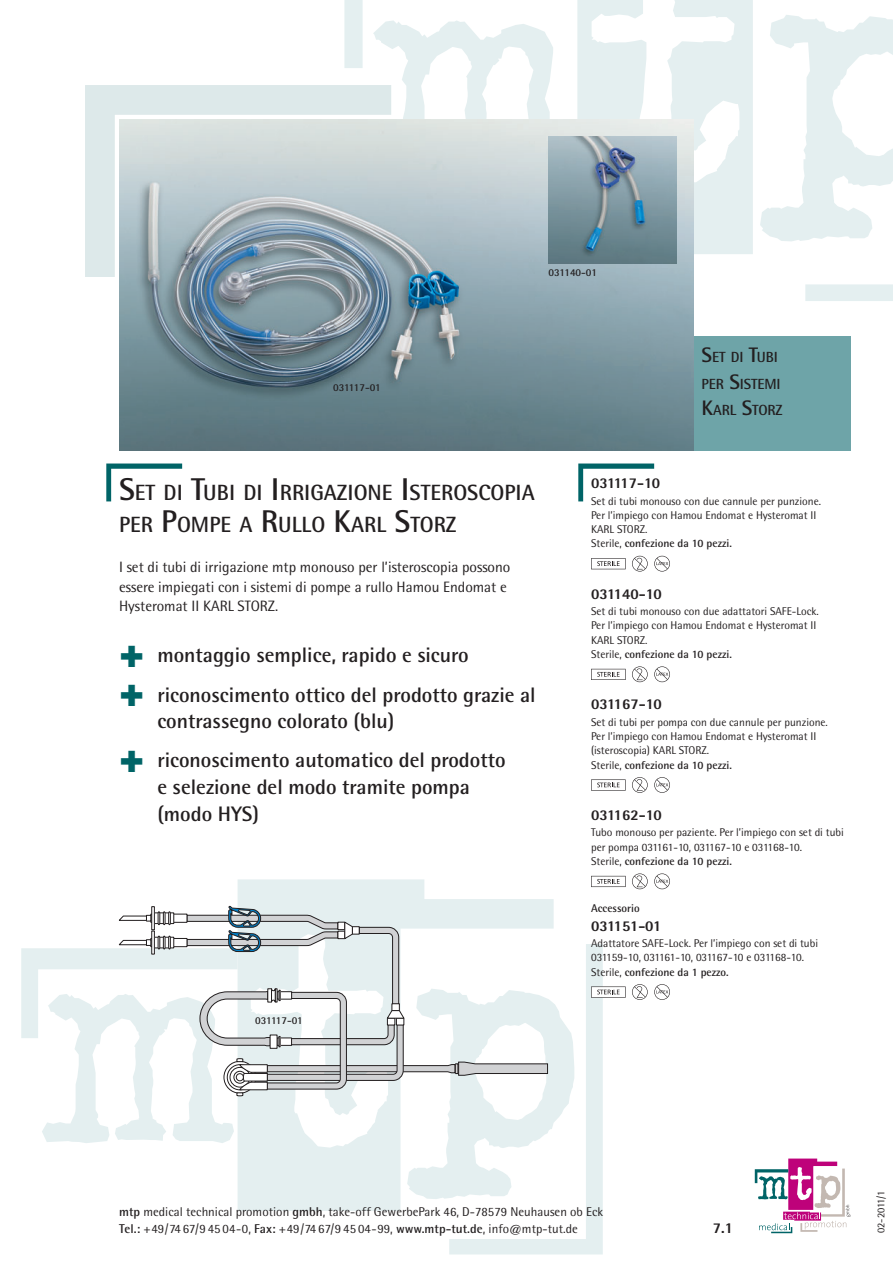
<style>
.page{position:relative;width:893px;height:1263px;background:#fff}
.page>*{position:absolute;margin:0;border:0;box-sizing:border-box;transform-origin:0 0}
.t1{font:900 42px/39.3px "Helvetica Neue";color:#006467}
.t2{font:700 22.05px/31.5px "Rotis Semi Sans";color:#231f20}
.t3{font:700 21px/39.3px "Rotis Semi Sans";color:#231f20}
.t4{font:15px/19.5px "Rotis Semi Sans";color:#231f20}
.t5{font:800 15px "Rotis Semi Sans";letter-spacing:-.035em;color:#231f20}
.t6{font:700 14.7px/26.5px "Rotis Semi Sans";letter-spacing:-.005em;color:#231f20}
.t7{font:12.75px/17px "Rotis Semi Sans";letter-spacing:.005em;color:#231f20}
.t8{font:11.25px/14.2px "Rotis Semi Sans";color:#231f20}
.t9{font:700 11.25px "Rotis Semi Sans";color:#231f20}
.t10{font:700 10.5px "Rotis Semi Sans";letter-spacing:-.02em;color:#231f20}
.t11{font:10.5px "Rotis Semi Sans";letter-spacing:-.025em;color:#231f20}
.s1{font-size:31.5px}
.s2{font-size:21px}
.s3{font-weight:700}
</style>
<div class="page">
<svg style="left:238px;top:879px;width:316px;height:332px;fill:#e4eff0"></svg>
<svg style="left:449px;top:944px;width:154px;height:310px"></svg>
<svg style="left:577px;top:0;width:176px;height:254px;fill:#e4eff0"></svg>
<svg style="left:344px;top:0;width:209px;height:119px"></svg>
<svg style="left:760px;top:15px;width:133px;height:286px"></svg>
<svg style="left:85px;top:85px;width:306px;height:192px;background:#e0ebec"></svg>
<svg style="left:106px;top:463px;width:76px;height:38px"></svg>
<svg style="left:578px;top:463px;width:76px;height:38px"></svg>
<div style="left:693px;top:336px;width:157px;height:115px;background:#6ea4a8"></div>
<svg style="left:755px;top:1158px;width:95px;height:75px"></svg>
<img style="left:119px;top:119px;width:574px;height:332px">
<svg style="left:21px;top:906px;width:553px;height:293px"></svg>
<img style="left:549px;top:136px;width:127px;height:128px">
<svg style="left:654px;top:556px;width:16px;height:15px"></svg>
<svg style="left:632px;top:556px;width:16px;height:15px"></svg>
<svg style="left:591px;top:558px;width:35px;height:11px"></svg>
<svg style="left:654px;top:666px;width:16px;height:16px"></svg>
<svg style="left:632px;top:666px;width:16px;height:16px"></svg>
<svg style="left:591px;top:669px;width:35px;height:11px"></svg>
<svg style="left:654px;top:777px;width:16px;height:16px"></svg>
<svg style="left:632px;top:777px;width:16px;height:16px"></svg>
<svg style="left:591px;top:779px;width:35px;height:12px"></svg>
<svg style="left:654px;top:873px;width:16px;height:16px"></svg>
<svg style="left:632px;top:873px;width:16px;height:16px"></svg>
<svg style="left:591px;top:876px;width:35px;height:11px"></svg>
<svg style="left:654px;top:984px;width:16px;height:16px"></svg>
<svg style="left:632px;top:984px;width:16px;height:16px"></svg>
<svg style="left:591px;top:986px;width:35px;height:12px"></svg>
<p class="t10" style="left:549px;top:269px;width:50px">031140-01</p>
<p class="t10" style="left:333px;top:383px;width:49px">031117-01</p>
<h2 class="t2" style="left:119px;top:479px;width:417px"><span class="s1">S</span>ET DI <span class="s1">T</span>UBI DI <span class="s1">I</span>RRIGAZIONE <span class="s1">I</span>STEROSCOPIA<br>PER <span class="s1">P</span>OMPE A <span class="s1">R</span>ULLO <span class="s1">K</span>ARL <span class="s1">S</span>TORZ</h2>
<h3 class="t4" style="left:119px;top:559px;width:393px">I set di tubi di irrigazione mtp monouso per l’isteroscopia possono essere impiegati con i sistemi di pompe a rullo Hamou Endomat e<br>Hysteromat II KARL STORZ.</h3>
<h3 class="t3" style="left:157px;top:638px;width:380px">montaggio semplice, rapido e sicuro riconoscimento ottico del prodotto grazie al</h3>
<h3 class="t3" style="left:157px;top:703px;width:350px">contrassegno colorato (blu) riconoscimento automatico del prodotto</h3>
<h3 class="t3" style="left:157px;top:776px;width:314px;line-height:26.5px">e selezione del modo tramite pompa (modo HYS)</h3>
<h1 class="t1" style="left:119px;top:635px;width:27px">+ +</h1>
<h1 class="t1" style="left:119px;top:741px;width:27px">+</h1>
<p class="t10" style="left:255px;top:1017px;width:49px">031117-01</p>
<h3 class="t6" style="left:702px;top:345px;width:83px"><span class="s2">S</span>ET DI <span class="s2">T</span>UBI<br>PER <span class="s2">S</span>ISTEMI<br><span class="s2">K</span>ARL <span class="s2">S</span>TORZ</h3>
<h3 class="t5" style="left:591px;top:478px;width:71px">031117-10</h3>
<p class="t8" style="left:591px;top:495px;width:231px">Set di tubi monouso con due cannule per punzione.<br>Per l’impiego con Hamou Endomat e Hysteromat II KARL STORZ.<br>Sterile, <span class="s3">confezione da 10 pezzi.</span></p>
<h3 class="t5" style="left:591px;top:588px;width:72px">031140-10</h3>
<p class="t8" style="left:591px;top:605px;width:229px">Set di tubi monouso con due adattatori SAFE-Lock .<br>Per l’impiego con Hamou Endomat e Hysteromat II KARL STORZ.<br>Sterile, <span class="s3">confezione da 10 pezzi.</span></p>
<h3 class="t5" style="left:591px;top:699px;width:72px">031167-10</h3>
<p class="t8" style="left:591px;top:716px;width:238px">Set di tubi per pompa con due cannule per punzione.<br>Per l’impiego con Hamou Endomat e Hysteromat II (isteroscopia) KARL STORZ.<br>Sterile, <span class="s3">confezione da 10 pezzi.</span></p>
<h3 class="t5" style="left:591px;top:810px;width:72px">031162-10</h3>
<p class="t8" style="left:591px;top:827px;width:254px">Tubo monouso per paziente. Per l’impiego con set di tubi per pompa 031161-10, 031167-10 e 031168-10.<br>Sterile, <span class="s3">confezione da 10 pezzi.</span></p>
<p class="t9" style="left:591px;top:904px;width:50px">Accessorio</p>
<h3 class="t5" style="left:591px;top:920px;width:72px">031151-01</h3>
<p class="t8" style="left:591px;top:937px;width:229px">Adattatore SAFE-Lock. Per l’impiego con set di tubi<br>031159-10, 031161-10, 031167-10 e 031168-10.<br>Sterile, <span class="s3">confezione da 1 pezzo.</span></p>
<p class="t7" style="left:119px;top:1205px;width:486px"><span class="s3">mtp</span> medical technical promotion <span class="s3">gmbh</span>, take-off GewerbePark 46, D-78579 Neuhausen ob Eck<br><span class="s3">Tel.:</span> +49/74 67/9 45 04-0, <span class="s3">Fax:</span> +49/74 67/9 45 04-99, <span class="s3">www.mtp-tut.de</span>, info@mtp-tut.de</p>
<h3 class="t5" style="left:713px;top:1223px;width:22px">7.1</h3>
<p class="t11" style="left:877px;top:1233px;width:44px;rotate:-90deg">02-2011/1</p>
</div>
